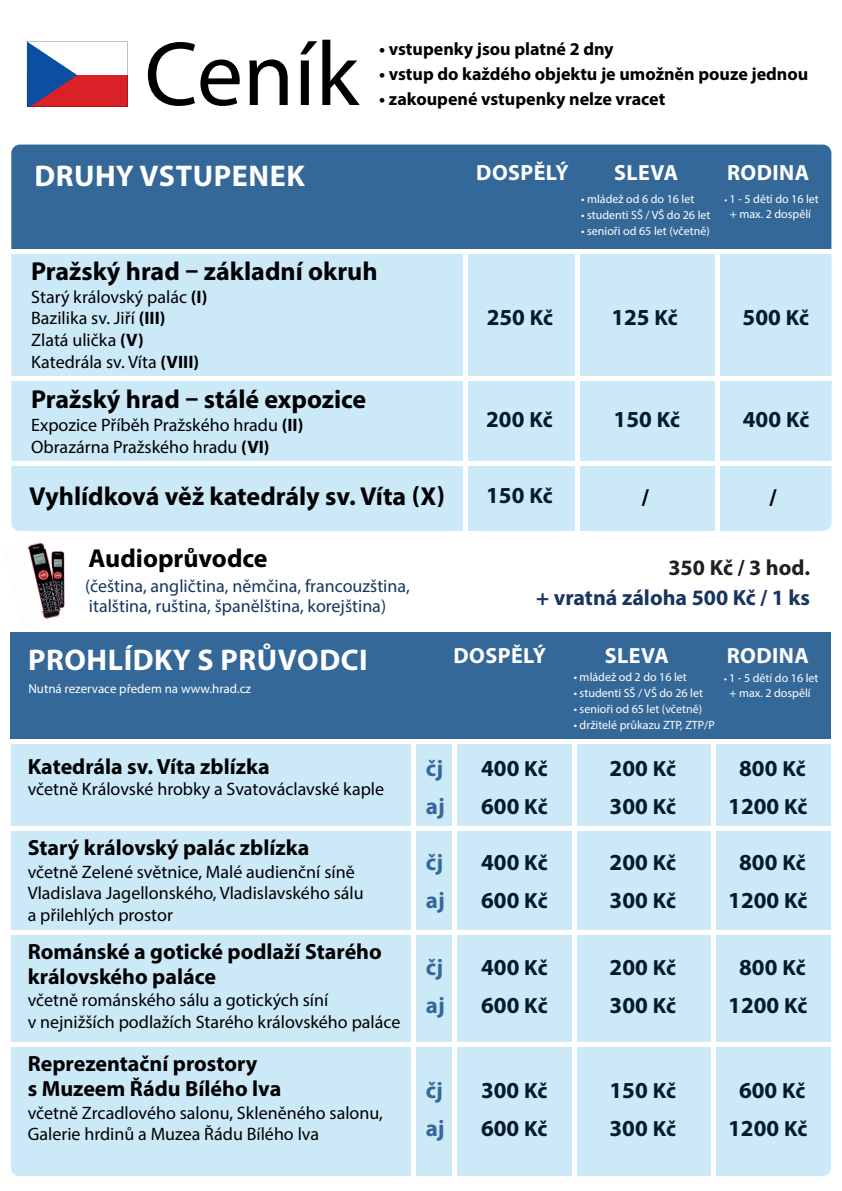
<style>
.page{position:relative;width:842px;height:1191px;background:#fff}
.page>*{position:absolute;margin:0;border:0;box-sizing:border-box;transform-origin:0 0}
.t1{font:92px "Myriad Pro";color:#000002}
.t2{font:700 30px "Myriad Pro";letter-spacing:.02em;color:#fff}
.t3{font:700 26px "Myriad Pro";color:#000002}
.t4{font:700 26px "Myriad Pro";color:#000001}
.t5{font:700 23px/37.9px "Myriad Pro";color:#051a30}
.t6{font:700 23px "Myriad Pro";color:#346898}
.t7{font:700 23px "Myriad Pro";color:#000001}
.t8{font:700 22px/25px "Myriad Pro";color:#000001}
.t9{font:700 22px "Myriad Pro";letter-spacing:.02em;color:#fff}
.t10{font:700 22px "Myriad Pro";color:#17355f}
.t11{font:700 22px "Myriad Pro";color:#231f20}
.t12{font:18px/21.6px "Myriad Pro";color:#000002}
.t13{font:700 18px "Myriad Pro";color:#000002}
.t14{font:18px/20px "Myriad Pro";color:#17355f}
.t15{font:13px "Myriad Pro";color:#fff}
.t16{font:12px/14.4px "Myriad Pro";color:#fff;text-align:center}
.s1{font-size:10px}
.s2{font-weight:700}
.s3{font-size:22px}
</style>
<div class="page">
<div style="left:11px;top:145px;width:820px;height:386px;background:#cce9f7;border-radius:9px"></div>
<div style="left:11px;top:726px;width:820px;height:450px;background:#cce9f7;border-radius:9px"></div>
<hr style="left:576px;top:251px;width:4px;height:300px;background:#fff">
<hr style="left:715px;top:247px;width:4px;height:295px;background:#fff">
<hr style="left:463px;top:249px;width:4px;height:282px;background:#fff">
<hr style="left:4px;top:376px;width:838px;height:4px;background:#fff">
<hr style="left:9px;top:461px;width:828px;height:4px;background:#fff">
<img style="left:64px;top:553px;width:1px;height:54px">
<img style="left:28px;top:542px;width:36px;height:77px">
<img style="left:28px;top:549px;width:34px;height:62px">
<div style="left:11px;top:145px;width:820px;height:104px;background:#346898"></div>
<svg style="left:27px;top:42px;width:101px;height:64px"></svg>
<hr style="left:11px;top:249px;width:831px;height:4px;background:#fff">
<div style="left:11px;top:632px;width:820px;height:110px;background:#346898"></div>
<hr style="left:1px;top:739px;width:839px;height:4px;background:#fff">
<hr style="left:572px;top:742px;width:4px;height:449px;background:#fff">
<hr style="left:711px;top:741px;width:4px;height:450px;background:#fff">
<hr style="left:453px;top:741px;width:4px;height:450px;background:#fff">
<hr style="left:411px;top:742px;width:4px;height:449px;background:#fff">
<hr style="left:7px;top:1042px;width:835px;height:4px;background:#fff">
<hr style="left:3px;top:826px;width:839px;height:4px;background:#fff">
<hr style="left:6px;top:931px;width:828px;height:4px;background:#fff">
<h1 class="t1" style="left:145px;top:17px;width:216px">Ceník</h1>
<p class="t13" style="left:379px;top:37px;width:236px">• vstupenky jsou platné 2 dny</p>
<p class="t13" style="left:379px;top:62px;width:431px">• vstup do každého objektu je umožněn pouze jednou</p>
<p class="t13" style="left:379px;top:87px;width:288px">• zakoupené vstupenky nelze vracet</p>
<h2 class="t2" style="left:34px;top:156px;width:272px">DRUHY VSTUPENEK</h2>
<p class="t9" style="left:476px;top:158px;width:94px">DOSPĚLÝ</p>
<p class="t9" style="left:614px;top:158px;width:66px">SLEVA</p>
<p class="t9" style="left:727px;top:158px;width:84px">RODINA</p>
<p class="t16" style="left:581px;top:191px;width:115px">• mládež od 6 do 16 let</p>
<p class="t16" style="left:581px;top:207px;width:131px">• studenti SŠ / VŠ do 26 let</p>
<p class="t16" style="left:581px;top:223px;width:130px">• senioři od 65 let (včetně)</p>
<p class="t16" style="left:725px;top:192px;width:96px"><span class="s1">•</span> 1 - 5 dětí do 16 let + max. 2 dospělí</p>
<h3 class="t3" style="left:31px;top:255px;width:348px">Pražský hrad – základní okruh</h3>
<p class="t12" style="left:31px;top:286px;width:178px">Starý královský palác <span class="s2">(I)<br></span>Bazilika sv. Jiří <span class="s2">(III)<br></span>Zlatá ulička <span class="s2">(V)<br></span>Katedrála sv. Víta <span class="s2">(VIII)</span></p>
<h3 class="t3" style="left:31px;top:382px;width:337px">Pražský hrad – stálé expozice</h3>
<p class="t12" style="left:31px;top:414px;width:274px">Expozice Příběh Pražského hradu <span class="s2">(II)<br></span>Obrazárna Pražského hradu <span class="s2">(VI)</span></p>
<h3 class="t3" style="left:29px;top:479px;width:417px">Vyhlídková věž katedrály sv. Víta (X)</h3>
<h3 class="t4" style="left:89px;top:541px;width:181px">Audioprůvodce</h3>
<p class="t14" style="left:85px;top:575px;width:326px">(čeština, angličtina, němčina, francouzština, italština, ruština, španělština, korejština)</p>
<p class="t5" style="left:487px;top:297px;width:68px">250 <span class="s3">Kč</span></p>
<p class="t5" style="left:611px;top:297px;width:68px">125 <span class="s3">Kč</span></p>
<p class="t5" style="left:743px;top:297px;width:68px">500 <span class="s3">Kč</span></p>
<p class="t5" style="left:486px;top:399px;width:68px">200 <span class="s3">Kč</span></p>
<p class="t5" style="left:613px;top:399px;width:68px">150 <span class="s3">Kč</span></p>
<p class="t5" style="left:743px;top:399px;width:68px">400 <span class="s3">Kč</span></p>
<p class="t5" style="left:486px;top:476px;width:68px">150 <span class="s3">Kč</span></p>
<p class="t7" style="left:641px;top:482px;width:9px">/</p>
<p class="t7" style="left:769px;top:482px;width:9px">/</p>
<p class="t11" style="left:668px;top:553px;width:143px">350 Kč / 3 hod.</p>
<p class="t10" style="left:536px;top:583px;width:275px">+ vratná záloha 500 Kč / 1 ks</p>
<h2 class="t2" style="left:28px;top:640px;width:341px">PROHLÍDKY S PRŮVODCI</h2>
<p class="t9" style="left:453px;top:641px;width:94px">DOSPĚLÝ</p>
<p class="t9" style="left:605px;top:641px;width:66px">SLEVA</p>
<p class="t9" style="left:727px;top:641px;width:84px">RODINA</p>
<p class="t16" style="left:574px;top:670px;width:115px">• mládež od 2 do 16 let</p>
<p class="t16" style="left:574px;top:686px;width:131px">• studenti SŠ / VŠ do 26 let</p>
<p class="t16" style="left:574px;top:702px;width:130px">• senioři od 65 let (včetně)</p>
<p class="t16" style="left:574px;top:718px;width:143px">• držitelé průkazu ZTP, ZTP/P</p>
<p class="t15" style="left:28px;top:681px;width:224px">Nutná rezervace předem na www.hrad.cz</p>
<p class="t16" style="left:724px;top:670px;width:96px"><span class="s1">•</span> 1 - 5 dětí do 16 let + max. 2 dospělí</p>
<p class="t8" style="left:28px;top:753px;width:244px">Katedrála sv. Víta zblízka</p>
<p class="t12" style="left:28px;top:777px;width:358px">včetně Královské hrobky a Svatováclavské kaple</p>
<p class="t8" style="left:28px;top:834px;width:283px">Starý královský palác zblízka</p>
<p class="t12" style="left:28px;top:860px;width:337px">včetně Zelené světnice, Malé audienční síně<br>Vladislava Jagellonského, Vladislavského sálu a přilehlých prostor</p>
<p class="t8" style="left:28px;top:939px;width:356px">Románské a gotické podlaží Starého královského paláce</p>
<p class="t12" style="left:28px;top:989px;width:374px">včetně románského sálu a gotických síní<br>v nejnižších podlažích Starého královského paláce</p>
<p class="t8" style="left:28px;top:1050px;width:255px">Reprezentační prostory<br>s Muzeem Řádu Bílého lva</p>
<p class="t12" style="left:28px;top:1101px;width:357px">včetně Zrcadlového salonu, Skleněného salonu,<br>Galerie hrdinů a Muzea Řádu Bílého lva</p>
<p class="t6" style="left:426px;top:753px;width:19px">čj</p>
<p class="t5" style="left:481px;top:748px;width:68px">400 <span class="s3">Kč</span></p>
<p class="t6" style="left:426px;top:791px;width:20px">aj</p>
<p class="t5" style="left:481px;top:786px;width:68px">600 <span class="s3">Kč</span></p>
<p class="t6" style="left:426px;top:847px;width:19px">čj</p>
<p class="t5" style="left:481px;top:843px;width:68px">400 <span class="s3">Kč</span></p>
<p class="t6" style="left:426px;top:885px;width:20px">aj</p>
<p class="t5" style="left:481px;top:880px;width:68px">600 <span class="s3">Kč</span></p>
<p class="t6" style="left:426px;top:952px;width:19px">čj</p>
<p class="t5" style="left:481px;top:947px;width:68px">400 <span class="s3">Kč</span></p>
<p class="t6" style="left:426px;top:989px;width:20px">aj</p>
<p class="t5" style="left:481px;top:985px;width:68px">600 <span class="s3">Kč</span></p>
<p class="t6" style="left:426px;top:1075px;width:19px">čj</p>
<p class="t5" style="left:481px;top:1070px;width:68px">300 <span class="s3">Kč</span></p>
<p class="t6" style="left:426px;top:1113px;width:20px">aj</p>
<p class="t5" style="left:481px;top:1108px;width:68px">600 <span class="s3">Kč</span></p>
<p class="t5" style="left:610px;top:748px;width:68px">200 <span class="s3">Kč</span></p>
<p class="t5" style="left:739px;top:748px;width:68px">800 <span class="s3">Kč</span></p>
<p class="t5" style="left:610px;top:786px;width:68px">300 <span class="s3">Kč</span></p>
<p class="t5" style="left:728px;top:786px;width:81px">1200 <span class="s3">Kč</span></p>
<p class="t5" style="left:610px;top:843px;width:68px">200 <span class="s3">Kč</span></p>
<p class="t5" style="left:739px;top:843px;width:68px">800 <span class="s3">Kč</span></p>
<p class="t5" style="left:610px;top:880px;width:68px">300 <span class="s3">Kč</span></p>
<p class="t5" style="left:728px;top:880px;width:81px">1200 <span class="s3">Kč</span></p>
<p class="t5" style="left:610px;top:947px;width:68px">200 <span class="s3">Kč</span></p>
<p class="t5" style="left:739px;top:947px;width:68px">800 <span class="s3">Kč</span></p>
<p class="t5" style="left:610px;top:985px;width:68px">300 <span class="s3">Kč</span></p>
<p class="t5" style="left:728px;top:985px;width:81px">1200 <span class="s3">Kč</span></p>
<p class="t5" style="left:609px;top:1070px;width:68px">150 <span class="s3">Kč<br></span>300 <span class="s3">Kč</span></p>
<p class="t5" style="left:728px;top:1070px;width:81px;text-align:center">600 <span class="s3">Kč<br></span>1200 <span class="s3">Kč</span></p>
</div>
